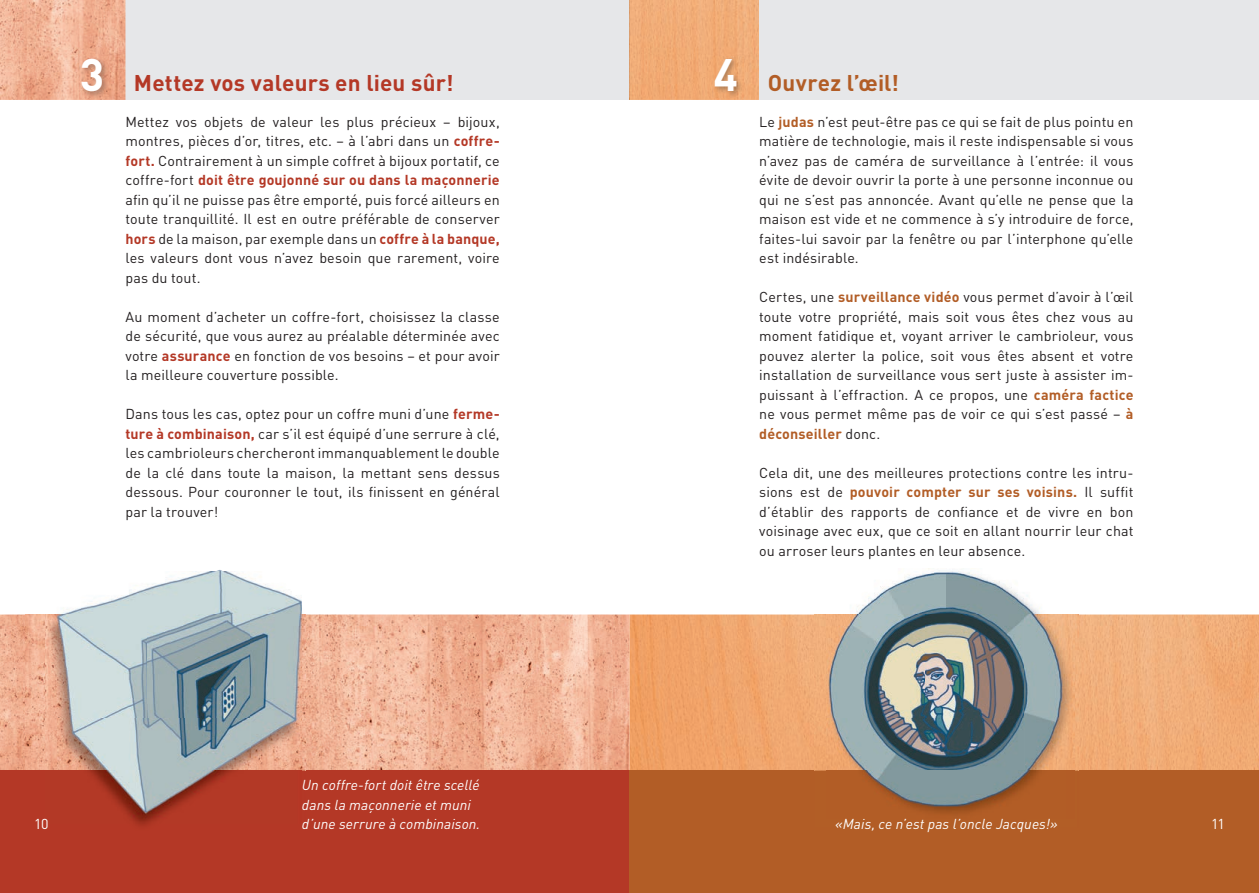
<style>
.page{position:relative;width:1259px;height:893px;background:#fff}
.page>*{position:absolute;margin:0;border:0;box-sizing:border-box;transform-origin:0 0}
.t1{font:700 45px "DIN";color:#fff}
.t2{font:700 22.5px "DIN";letter-spacing:.005em;color:#b43826}
.t3{font:700 22.5px "DIN";letter-spacing:.01em;color:#b25d26}
.t4{font:14.25px/19.5px "DIN";letter-spacing:.01em;color:#231f20;text-align:justify}
.t5{font:italic 14.25px/19.5px "DIN";letter-spacing:.005em;color:#fff}
.t6{font:14.25px "DIN";color:#fff}
.s1{font-weight:700;color:#b43826}
.s2{font-weight:700;color:#b25d26}
</style>
<div class="page">
<img style="left:0;top:614px;width:629px;height:156px">
<img style="left:629px;top:614px;width:630px;height:156px">
<img style="left:630px;top:0;width:129px;height:100px">
<div style="left:0;top:770px;width:629px;height:123px;background:#b43826"></div>
<div style="left:629px;top:770px;width:630px;height:123px;background:#b25d26"></div>
<div style="left:125px;top:0;width:504px;height:100px;background:#e6e7e9"></div>
<img style="left:629px;top:0;width:1px;height:100px">
<div style="left:759px;top:0;width:500px;height:100px;background:#e6e7e9"></div>
<img style="left:0;top:0;width:125px;height:100px">
<img style="left:302px;top:614px;width:3px;height:156px">
<img style="left:26px;top:614px;width:20px;height:156px">
<img style="left:46px;top:572px;width:256px;height:251px">
<img style="left:814px;top:614px;width:12px;height:156px">
<img style="left:1074px;top:614px;width:4px;height:156px">
<img style="left:826px;top:570px;width:248px;height:244px">
<img style="left:712px;top:56px;width:31px;height:42px">
<img style="left:79px;top:56px;width:30px;height:42px">
<h1 class="t1" style="left:80px;top:45px;width:26px">3</h1>
<h2 class="t2" style="left:134px;top:68px;width:321px">Mettez vos valeurs en lieu sûr!</h2>
<p class="t4" style="left:125px;top:112px;width:376px">Mettez vos objets de valeur les plus précieux – bijoux, montres, pièces d’or, titres, etc. – à l’abri dans un <span class="s1">coffre&shy;fort.</span> Contrairement à un simple coffret à bijoux portatif, ce coffre-fort <span class="s1">doit être goujonné sur ou dans la maçonnerie </span>afin qu’il ne puisse pas être emporté, puis forcé ailleurs en toute tranquillité. Il est en outre préférable de conserver <span class="s1">hors</span> de la maison, par exemple dans un <span class="s1">coffre à la banque, </span>les valeurs dont vous n’avez besoin que rarement, voire pas du tout.</p>
<p class="t4" style="left:125px;top:307px;width:376px">Au moment d’acheter un coffre-fort, choisissez la classe de sécurité, que vous aurez au préalable déterminée avec votre <span class="s1">assurance</span> en fonction de vos besoins – et pour avoir la meilleure couverture possible.</p>
<p class="t4" style="left:125px;top:404px;width:376px">Dans tous les cas, optez pour un coffre muni d’une <span class="s1">ferme&shy;ture à combinaison,</span> car s’il est équipé d’une serrure à clé, les cambrioleurs chercheront immanquablement le double de la clé dans toute la maison, la mettant sens dessus dessous. Pour couronner le tout, ils finissent en général par la trouver!</p>
<h1 class="t1" style="left:713px;top:45px;width:26px">4</h1>
<h2 class="t3" style="left:767px;top:68px;width:133px">Ouvrez l’œil!</h2>
<p class="t4" style="left:759px;top:112px;width:376px">Le <span class="s2">judas</span> n’est peut-être pas ce qui se fait de plus pointu en matière de technologie, mais il reste indispensable si vous n’avez pas de caméra de surveillance à l’entrée: il vous évite de devoir ouvrir la porte à une personne inconnue ou qui ne s’est pas annoncée. Avant qu’elle ne pense que la maison est vide et ne commence à s’y introduire de force, faites-lui savoir par la fenêtre ou par l’interphone qu’elle est indésirable.</p>
<p class="t4" style="left:759px;top:287px;width:376px">Certes, une <span class="s2">surveillance vidéo</span> vous permet d’avoir à l’œil toute votre propriété, mais soit vous êtes chez vous au moment fatidique et, voyant arriver le cambrioleur, vous pouvez alerter la police, soit vous êtes absent et votre in stallation de surveillance vous sert juste à assister im&shy;puissant à l’effraction. A ce propos, une <span class="s2">caméra factice </span>ne vous permet même pas de voir ce qui s’est passé – <span class="s2">à déconseiller</span> donc.</p>
<p class="t4" style="left:759px;top:463px;width:376px">Cela dit, une des meilleures protections contre les intru&shy;sions est de <span class="s2">pouvoir compter sur ses voisins.</span> Il suffit d’établir des rapports de confiance et de vivre en bon voisinage avec eux, que ce soit en allant nourrir leur chat ou arroser leurs plantes en leur absence.</p>
<p class="t5" style="left:302px;top:775px;width:180px">Un coffre-fort doit être scellé dans la maçonnerie et muni d’une serrure à combinaison.</p>
<p class="t6" style="left:34px;top:815px;width:16px">10</p>
<p class="t6" style="left:1211px;top:815px;width:15px">11</p>
<p class="t5" style="left:835px;top:814px;width:224px">«Mais, ce n’est pas l’oncle Jacques!»</p>
</div>
